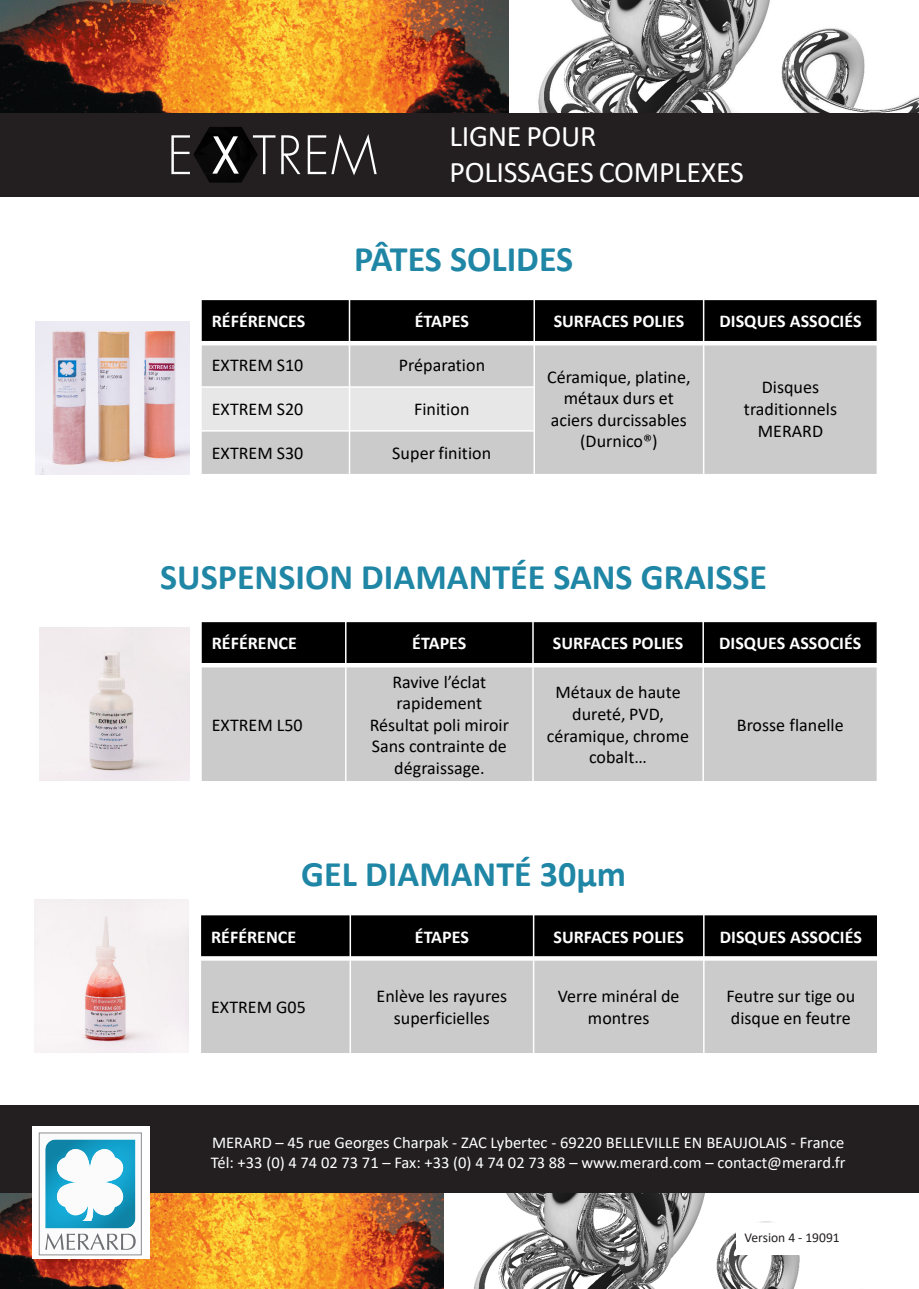
<style>
.page{position:relative;width:919px;height:1289px;background:#fff}
.page>*{position:absolute;margin:0;border:0;box-sizing:border-box;transform-origin:0 0}
.t1{font:700 36px "Calibri";color:#1f86a5}
.t2{font:30px/36px "Calibri";letter-spacing:-.01em;color:#fff}
.t3{font:18px/21.6px "Calibri";color:#000;text-align:center}
.t4{font:700 18px "Calibri";color:#fff}
.t5{font:16.5px/19.8px "Calibri";color:#fff}
.t6{font:13.5px "Calibri";color:#231f20}
</style>
<div class="page">
<img style="left:444px;top:1192px;width:474px;height:96px">
<img style="left:0;top:1192px;width:444px;height:96px">
<div style="left:0;top:1104px;width:918px;height:88px;background:#231f20"></div>
<svg style="left:32px;top:1126px;width:117px;height:133px;fill:#fff"></svg>
<div style="left:39px;top:1132px;width:102px;height:122px;background:#fbfbfc"></div>
<div style="left:39px;top:1132px;width:102px;height:122px;border:1px solid #8a8c8f"></div>
<svg style="left:45px;top:1139px;width:91px;height:110px"></svg>
<img style="left:508px;top:0;width:410px;height:113px">
<img style="left:0;top:0;width:508px;height:113px">
<div style="left:0;top:113px;width:918px;height:84px;background:#231f20"></div>
<svg style="left:171px;top:127px;width:205px;height:55px"></svg>
<div style="left:201px;top:299px;width:148px;height:44px;background:#000"></div>
<div style="left:349px;top:299px;width:185px;height:44px;background:#000"></div>
<div style="left:534px;top:299px;width:169px;height:44px;background:#000"></div>
<div style="left:703px;top:299px;width:173px;height:44px;background:#000"></div>
<div style="left:201px;top:343px;width:148px;height:44px;background:#cbcbcb"></div>
<div style="left:349px;top:343px;width:185px;height:44px;background:#cbcbcb"></div>
<div style="left:534px;top:343px;width:169px;height:131px;background:#cbcbcb"></div>
<div style="left:703px;top:343px;width:173px;height:131px;background:#cbcbcb"></div>
<div style="left:201px;top:387px;width:148px;height:44px;background:#e7e7e7"></div>
<div style="left:349px;top:387px;width:185px;height:44px;background:#e7e7e7"></div>
<div style="left:201px;top:431px;width:148px;height:43px;background:#cbcbcb"></div>
<div style="left:349px;top:431px;width:185px;height:43px;background:#cbcbcb"></div>
<hr style="left:349px;top:298px;width:1px;height:176px;background:#fff">
<hr style="left:533px;top:298px;width:2px;height:176px;background:#fff">
<hr style="left:702px;top:298px;width:2px;height:176px;background:#fff">
<hr style="left:200px;top:341px;width:676px;height:4px;background:#fff">
<hr style="left:200px;top:386px;width:335px;height:2px;background:#fff">
<hr style="left:200px;top:430px;width:335px;height:1px;background:#fff">
<hr style="left:200px;top:298px;width:2px;height:176px;background:#fff">
<hr style="left:200px;top:298px;width:676px;height:2px;background:#fff">
<div style="left:201px;top:621px;width:145px;height:44px;background:#000"></div>
<div style="left:346px;top:621px;width:187px;height:44px;background:#000"></div>
<div style="left:533px;top:621px;width:170px;height:44px;background:#000"></div>
<div style="left:703px;top:621px;width:174px;height:44px;background:#000"></div>
<div style="left:201px;top:665px;width:145px;height:115px;background:#cbcbcb"></div>
<div style="left:346px;top:665px;width:187px;height:115px;background:#cbcbcb"></div>
<div style="left:533px;top:665px;width:170px;height:115px;background:#cbcbcb"></div>
<div style="left:703px;top:665px;width:174px;height:115px;background:#cbcbcb"></div>
<hr style="left:345px;top:620px;width:1px;height:160px;background:#fff">
<hr style="left:532px;top:620px;width:1px;height:160px;background:#fff">
<hr style="left:702px;top:620px;width:2px;height:160px;background:#fff">
<hr style="left:200px;top:663px;width:677px;height:4px;background:#fff">
<hr style="left:200px;top:620px;width:2px;height:160px;background:#fff">
<hr style="left:876px;top:620px;width:1px;height:160px;background:#fff">
<hr style="left:200px;top:620px;width:677px;height:2px;background:#fff">
<div style="left:200px;top:914px;width:150px;height:44px;background:#000"></div>
<div style="left:350px;top:914px;width:183px;height:44px;background:#000"></div>
<div style="left:533px;top:914px;width:170px;height:44px;background:#000"></div>
<div style="left:703px;top:914px;width:173px;height:44px;background:#000"></div>
<div style="left:200px;top:958px;width:150px;height:94px;background:#cbcbcb"></div>
<div style="left:350px;top:958px;width:183px;height:94px;background:#cbcbcb"></div>
<div style="left:533px;top:958px;width:170px;height:94px;background:#cbcbcb"></div>
<div style="left:703px;top:958px;width:173px;height:94px;background:#cbcbcb"></div>
<hr style="left:349px;top:913px;width:2px;height:139px;background:#fff">
<hr style="left:533px;top:913px;width:1px;height:139px;background:#fff">
<hr style="left:703px;top:913px;width:1px;height:139px;background:#fff">
<svg style="left:201px;top:956px;width:675px;height:4px;background:#f3f3f3"></svg>
<hr style="left:199px;top:913px;width:2px;height:139px;background:#fff">
<hr style="left:199px;top:913px;width:677px;height:2px;background:#fff">
<div style="left:736px;top:1222px;width:143px;height:32px;background:#fff"></div>
<img style="left:36px;top:321px;width:153px;height:153px">
<img style="left:34px;top:899px;width:154px;height:153px">
<img style="left:39px;top:627px;width:150px;height:153px">
<h2 class="t2" style="left:449px;top:120px;width:296px">LIGNE POUR<br>POLISSAGES COMPLEXES</h2>
<h1 class="t1" style="left:354px;top:241px;width:221px">PÂTES SOLIDES</h1>
<p class="t4" style="left:212px;top:312px;width:95px">RÉFÉRENCES</p>
<p class="t4" style="left:415px;top:312px;width:56px">ÉTAPES</p>
<p class="t4" style="left:553px;top:312px;width:132px">SURFACES POLIES</p>
<p class="t4" style="left:719px;top:312px;width:143px">DISQUES ASSOCIÉS</p>
<p class="t3" style="left:212px;top:354px;width:93px">EXTREM S10</p>
<p class="t3" style="left:399px;top:354px;width:88px">Préparation</p>
<p class="t3" style="left:547px;top:365px;width:145px">Céramique, platine, métaux durs et aciers durcissables (Durnico®)</p>
<p class="t3" style="left:743px;top:378px;width:95px">Disques traditionnels<br>MERARD</p>
<p class="t3" style="left:212px;top:398px;width:93px">EXTREM S20</p>
<p class="t3" style="left:414px;top:398px;width:57px">Finition</p>
<p class="t3" style="left:212px;top:441px;width:93px">EXTREM S30</p>
<p class="t3" style="left:392px;top:441px;width:100px">Super finition</p>
<h1 class="t1" style="left:160px;top:559px;width:608px">SUSPENSION DIAMANTÉE SANS GRAISSE</h1>
<p class="t4" style="left:212px;top:634px;width:87px">RÉFÉRENCE</p>
<p class="t4" style="left:412px;top:634px;width:56px">ÉTAPES</p>
<p class="t4" style="left:553px;top:634px;width:132px">SURFACES POLIES</p>
<p class="t4" style="left:719px;top:634px;width:143px">DISQUES ASSOCIÉS</p>
<p class="t3" style="left:212px;top:713px;width:92px">EXTREM L50</p>
<p class="t3" style="left:370px;top:670px;width:141px">Ravive l’éclat rapidement<br>Résultat poli miroir<br>Sans contrainte de dégraissage.</p>
<p class="t3" style="left:547px;top:681px;width:143px">Métaux de haute dureté, PVD, céramique, chrome cobalt…</p>
<h1 class="t1" style="left:301px;top:848px;width:326px">GEL DIAMANTÉ 30µm</h1>
<p class="t3" style="left:736px;top:713px;width:108px">Brosse flanelle</p>
<p class="t4" style="left:211px;top:927px;width:87px">RÉFÉRENCE</p>
<p class="t4" style="left:415px;top:927px;width:56px">ÉTAPES</p>
<p class="t4" style="left:553px;top:927px;width:132px">SURFACES POLIES</p>
<p class="t4" style="left:719px;top:927px;width:143px">DISQUES ASSOCIÉS</p>
<p class="t3" style="left:211px;top:995px;width:96px">EXTREM G05</p>
<p class="t3" style="left:376px;top:985px;width:132px">Enlève les rayures superficielles</p>
<p class="t3" style="left:557px;top:985px;width:123px">Verre minéral de montres</p>
<p class="t3" style="left:726px;top:985px;width:130px;text-align:left">Feutre sur tige ou disque en feutre</p>
<p class="t5" style="left:211px;top:1132px;width:636px">MERARD – 45 rue Georges Charpak - ZAC Lybertec - 69220 BELLEVILLE EN BEAUJOLAIS - France<br>Tél: +33 (0) 4 74 02 73 71 – Fax: +33 (0) 4 74 02 73 88 – www.merard.com – contact@merard.fr</p>
<p class="t6" style="left:744px;top:1227px;width:97px">Version 4 - 19091</p>
</div>
